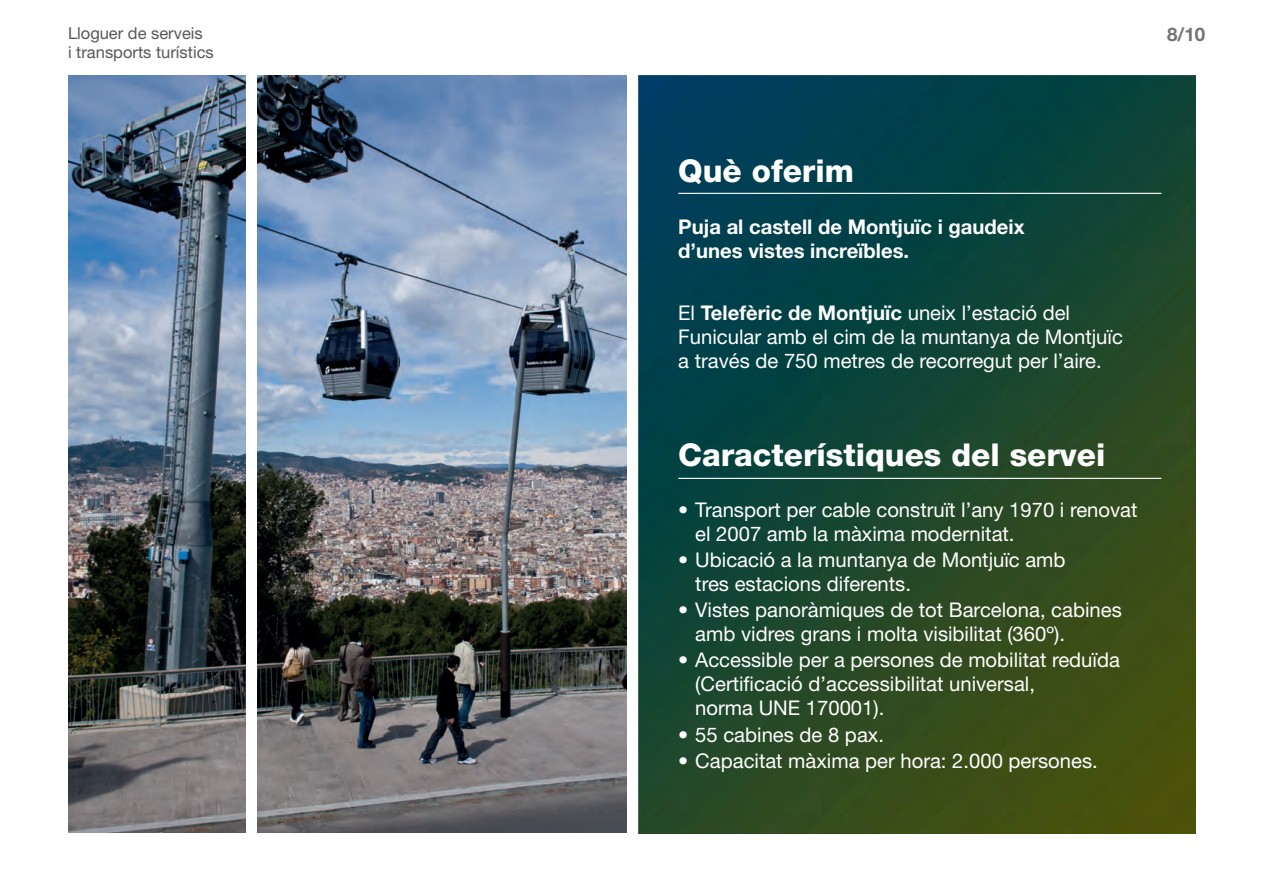
<style>
.page{position:relative;width:1263px;height:893px;background:#fff}
.page>*{position:absolute;margin:0;border:0;box-sizing:border-box;transform-origin:0 0}
.t1{font:800 31.5px "Helvetica Neue LT Std";color:#fff}
.t2{font:20.25px/24px "Helvetica Neue LT Std";color:#fff}
.t3{font:700 20.25px/24.3px "Helvetica Neue LT Std";color:#fff}
.t4{font:700 18.75px "Helvetica Neue LT Std";color:#717275}
.t5{font:16.5px "Helvetica Neue LT Std";color:#57585a}
.s1{font-weight:700}
</style>
<div class="page">
<img style="left:639px;top:75px;width:557px;height:759px">
<img style="left:68px;top:75px;width:177px;height:758px">
<img style="left:257px;top:75px;width:369px;height:757px">
<hr style="left:678px;top:478px;width:483px;height:1px;background:#fff">
<hr style="left:678px;top:193px;width:483px;height:1px;background:#fff">
<p class="t5" style="left:68px;top:24px;width:136px">Lloguer de serveis</p>
<p class="t4" style="left:1167px;top:24px;width:40px">8/10</p>
<p class="t5" style="left:68px;top:42px;width:147px">i transports turístics</p>
<h3 class="t1" style="left:678px;top:152px;width:177px">Què oferim</h3>
<p class="t3" style="left:678px;top:214px;width:348px">Puja al castell de Montjuïc i gaudeix d’unes vistes increïbles.</p>
<p class="t2" style="left:678px;top:300px;width:446px">El <span class="s1">Telefèric de Montjuïc</span> uneix l’estació del<br>Funicular amb el cim de la muntanya de Montjuïc a través de 750 metres de recorregut per l’aire.</p>
<h3 class="t1" style="left:678px;top:436px;width:429px">Característiques del servei</h3>
<p class="t2" style="left:695px;top:497px;width:444px;text-indent:-17px">• Transport per cable construït l’any 1970 i renovat el 2007 amb la màxima modernitat.</p>
<p class="t2" style="left:695px;top:548px;width:372px;text-indent:-17px">• Ubicació a la muntanya de Montjuïc amb tres estacions diferents.</p>
<p class="t2" style="left:695px;top:598px;width:428px;text-indent:-17px">• Vistes panoràmiques de tot Barcelona, cabines amb vidres grans i molta visibilitat (360º).</p>
<p class="t2" style="left:695px;top:648px;width:426px;text-indent:-17px">• Accessible per a persones de mobilitat reduïda (Certifcació d’accessibilitat universal,<br>norma UNE 170001).</p>
<p class="t2" style="left:678px;top:722px;width:207px">• 55 cabines de 8 pax.</p>
<p class="t2" style="left:678px;top:748px;width:421px">• Capacitat màxima per hora: 2.000 persones.</p>
</div>
